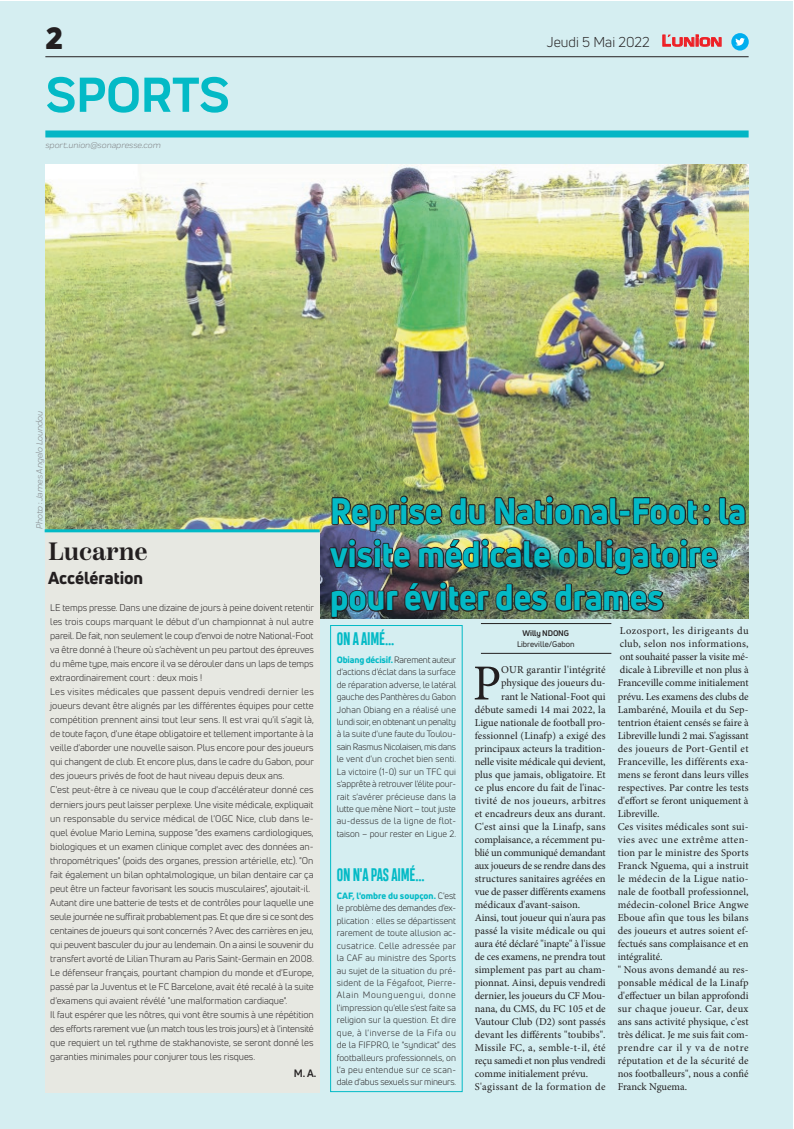
<style>
.page{position:relative;width:794px;height:1129px;background:#fff}
.page>*{position:absolute;margin:0;border:0;box-sizing:border-box;transform-origin:0 0}
.t1{font:700 51px "Praktika";color:#03bac6}
.t2{font:50.5px "Minion Pro";color:#231f20}
.t3{font:800 36px/43.2px "Uni Neue";color:#03bac6;scale:.92 1}
.t4{font:900 30px "Uni Neue";color:#231f20}
.t5{font:600 25px "Scotch Deck";color:#231f20}
.t6{font:700 17px "Heading Compressed Pro";letter-spacing:-.01em;color:#03bac6}
.t7{font:800 17px "Uni Neue";color:#231f20}
.t8{font:14px "Uni Neue";color:#231f20}
.t9{font:10.5px/13px "Minion Pro";color:#231f20}
.t10{font:10.5px "Minion Pro";letter-spacing:.03em;color:#231f20}
.t11{font:10.5px "Minion Pro";letter-spacing:-.025em;color:#231f20}
.t12{font:10.5px "Minion Pro";letter-spacing:.025em;color:#231f20}
.t13{font:10.5px "Minion Pro";letter-spacing:-.02em;color:#231f20}
.t14{font:10.5px "Minion Pro";letter-spacing:.035em;color:#231f20}
.t15{font:10.5px "Minion Pro";letter-spacing:.02em;color:#231f20}
.t16{font:700 10.5px "Uni Neue";color:#231f20}
.t17{font:9.5px/14px "Uni Neue";color:#231f20}
.t18{font:9px/12.4px "Uni Neue";color:#231f20;text-align:justify}
.t19{font:italic 9px "Praktika";color:#818386}
.t20{font:8px "Uni Neue";color:#231f20}
.t21{font:700 8px "Uni Neue";letter-spacing:-.02em;color:#231f20}
.s1{font-family:"Eurostile";font-weight:600;font-size:14.9px;color:#ee1d23}
.s2{font-family:"Eurostile";font-weight:600;font-size:11.4px;color:#ee1d23}
.s3{font-weight:800;color:#03bac6}
</style>
<div class="page">
<div style="left:0;top:1px;width:793px;height:1127px;background:#d5eef1"></div>
<hr style="left:45px;top:56px;width:703px;height:1px;background:#231f20">
<div style="left:45px;top:130px;width:703px;height:7px;background:#04b6c5"></div>
<svg style="left:662px;top:34px;width:60px;height:13px"></svg>
<div style="left:731px;top:33px;width:17px;height:18px;background:#00aeef;border-radius:50%"></div>
<svg style="left:735px;top:38px;width:10px;height:8px"></svg>
<img style="left:46px;top:164px;width:702px;height:454px">
<div style="left:45px;top:532px;width:274px;height:559px;background:#e7e8e2"></div>
<hr style="left:45px;top:529px;width:275px;height:3px;background:#03bac6">
<div style="left:330px;top:625px;width:133px;height:466px;border:1px solid #03bac6"></div>
<img style="left:328px;top:494px;width:419px;height:125px">
<hr style="left:481px;top:652px;width:130px;height:1px;background:#231f20">
<hr style="left:481px;top:623px;width:130px;height:1px;background:#231f20">
<h3 class="t4" style="left:45px;top:17px;width:19px">2</h3>
<h1 class="t1" style="left:46px;top:54px;width:185px">SPORTS</h1>
<p class="t19" style="left:45px;top:139px;width:117px">sport.union@sonapresse.com</p>
<h3 class="t8" style="left:547px;top:33px;width:177px">Jeudi 5 Mai 2022 <span class="s1">L</span><span class="s2">UNION</span></h3>
<p class="t19" style="left:33px;top:529px;width:120px;rotate:-90deg">Photo : James Angelo Loundou</p>
<h3 class="t5" style="left:48px;top:537px;width:101px">Lucarne</h3>
<h3 class="t7" style="left:48px;top:566px;width:97px">Accélération</h3>
<p class="t17" style="left:50px;top:600px;width:265px">LE temps presse. Dans une dizaine de jours à peine doivent retentir les trois coups marquant le début d'un championnat à nul autre pareil. De fait, non seulement le coup d'envoi de notre National-Foot va être donné à l'heure où s'achèvent un peu partout des épreuves du même type, mais encore il va se dérouler dans un laps de temps extraordinairement court : deux mois !<br>Les visites médicales que passent depuis vendredi dernier les joueurs devant être alignés par les différentes équipes pour cette compétition prennent ainsi tout leur sens. Il est vrai qu'il s'agit là, de toute façon, d'une étape obligatoire et tellement importante à la veille d'aborder une nouvelle saison. Plus encore pour des joueurs qui changent de club. Et encore plus, dans le cadre du Gabon, pour des joueurs privés de foot de haut niveau depuis deux ans.<br>C'est peut-être à ce niveau que le coup d'accélérateur donné ces derniers jours peut laisser perplexe. Une visite médicale, expliquait un responsable du service médical de l'OGC Nice, club dans le&shy;quel évolue Mario Lemina, suppose "des examens cardiologiques, biologiques et un examen clinique complet avec des données an&shy;thropométriques" (poids des organes, pression artérielle, etc). "On fait également un bilan ophtalmologique, un bilan dentaire car ça peut être un facteur favorisant les soucis musculaires", ajoutait-il.<br>Autant dire une batterie de tests et de contrôles pour laquelle une seule journée ne suffirait probablement pas. Et que dire si ce sont des centaines de joueurs qui sont concernés ? Avec des carrières en jeu, qui peuvent basculer du jour au lendemain. On a ainsi le souvenir du transfert avorté de Lilian Thuram au Paris Saint-Germain en 2008.<br>Le défenseur français, pourtant champion du monde et d'Europe, passé par la Juventus et le FC Barcelone, avait été recalé à la suite d'examens qui avaient révélé "une malformation cardiaque".<br>Il faut espérer que les nôtres, qui vont être soumis à une répétition des efforts rarement vue (un match tous les trois jours) et à l'intensité que requiert un tel rythme de stakhanoviste, se seront donné les garanties minimales pour conjurer tous les risques.</p>
<p class="t16" style="left:294px;top:1066px;width:24px">M. A.</p>
<h3 class="t3" style="left:330px;top:488px;width:454px">Reprise du National-Foot: la visite médicale obligatoire pour éviter des drames</h3>
<p class="t21" style="left:522px;top:628px;width:48px">Willy NDONG</p>
<p class="t20" style="left:517px;top:639px;width:59px">Libreville/Gabon</p>
<p class="t9" style="left:617px;top:624px;width:132px">Lozosport, les dirigeants du club, selon nos informations, ont souhaité passer la visite mé&shy;dicale à Libreville et non plus à<br>Franceville comme initialement prévu. Les examens des clubs de<br>Lambaréné, Mouila et du Sep&shy;tentrion étaient censés se faire à<br>Libreville lundi 2 mai. S'agissant des joueurs de Port-Gentil et<br>Franceville, les différents exa&shy;mens se feront dans leurs villes respectives. Par contre les tests d'effort se feront uniquement à<br>Libreville.<br>Ces visites médicales sont sui&shy;vies avec une extrême atten&shy;tion par le ministre des Sports<br>Franck Nguema, qui a instruit le médecin de la Ligue natio&shy;nale de football professionnel, médecin-colonel Brice Angwe<br>Eboue afin que tous les bilans des joueurs et autres soient ef&shy;fectués sans complaisance et en intégralité.<br>" Nous avons demandé au res&shy;ponsable médical de la Linafp d'effectuer un bilan approfondi sur chaque joueur. Car, deux ans sans activité physique, c'est très délicat. Je me suis fait com&shy;prendre car il y va de notre réputation et de la sécurité de nos footballeurs", nous a confié<br>Franck Nguema.</p>
<h3 class="t6" style="left:337px;top:628px;width:59px">ON A AIMÉ...</h3>
<p class="t18" style="left:337px;top:653px;width:121px"><span class="s3">Obiang décisif.</span> Rarement auteur d'actions d'éclat dans la surface de réparation adverse, le latéral gauche des Panthères du Gabon Johan Obiang en a réalisé une lundi soir, en obtenant un penalty à la suite d'une faute du Toulou&shy;sain Rasmus Nicolaisen, mis dans le vent d'un crochet bien senti.<br>La victoire (1-0) sur un TFC qui s'apprête à retrouver l'élite pour&shy;rait s'avérer précieuse dans la lutte que mène Niort – tout juste au-dessus de la ligne de flot&shy;taison – pour rester en Ligue 2.</p>
<h3 class="t6" style="left:337px;top:864px;width:89px">ON N'A PAS AIMÉ...</h3>
<p class="t18" style="left:337px;top:889px;width:121px"><span class="s3">CAF, l'ombre du soupçon.</span> C'est le problème des demandes d'ex&shy;plication : elles se départissent rarement de toute allusion ac&shy;cusatrice. Celle adressée par la CAF au ministre des Sports au sujet de la situation du pré&shy;sident de la Fégafoot, Pierre-Alain Mounguengui, donne l'impression qu'elle s'est faite sa religion sur la question. Et dire que, à l'inverse de la Fifa ou de la FIFPRO, le "syndicat" des footballeurs professionnels, on l'a peu entendue sur ce scan&shy;dale d'abus sexuels sur mineurs.</p>
<h2 class="t2" style="left:473px;top:649px;width:30px">P</h2>
<p class="t15" style="left:501px;top:663px;width:106px">OUR garantir l'intégrité</p>
<p class="t9" style="left:501px;top:676px;width:106px">physique des joueurs du-</p>
<p class="t9" style="left:501px;top:689px;width:106px">rant le National-Foot qui</p>
<p class="t9" style="left:475px;top:702px;width:132px">débute samedi 14 mai 2022, la</p>
<p class="t9" style="left:475px;top:715px;width:132px">Ligue nationale de football pro-</p>
<p class="t9" style="left:475px;top:728px;width:132px">fessionnel (Linafp) a exigé des</p>
<p class="t9" style="left:475px;top:741px;width:132px">principaux acteurs la tradition-</p>
<p class="t9" style="left:475px;top:754px;width:132px">nelle visite médicale qui devient,</p>
<p class="t9" style="left:475px;top:767px;width:132px">plus que jamais, obligatoire. Et</p>
<p class="t9" style="left:475px;top:780px;width:132px">ce plus encore du fait de l'inac-</p>
<p class="t10" style="left:475px;top:793px;width:132px">tivité de nos joueurs, arbitres</p>
<p class="t9" style="left:475px;top:806px;width:132px">et encadreurs deux ans durant.</p>
<p class="t12" style="left:475px;top:819px;width:132px">C'est ainsi que la Linafp, sans</p>
<p class="t9" style="left:475px;top:832px;width:132px">complaisance, a récemment pu-</p>
<p class="t13" style="left:475px;top:845px;width:132px">blié un communiqué demandant</p>
<p class="t11" style="left:475px;top:858px;width:132px">aux joueurs de se rendre dans des</p>
<p class="t9" style="left:475px;top:871px;width:132px">structures sanitaires agréées en</p>
<p class="t9" style="left:475px;top:884px;width:132px">vue de passer différents examens</p>
<p class="t9" style="left:475px;top:897px;width:107px">médicaux d'avant-saison.</p>
<p class="t9" style="left:475px;top:910px;width:132px">Ainsi, tout joueur qui n'aura pas</p>
<p class="t9" style="left:475px;top:923px;width:132px">passé la visite médicale ou qui</p>
<p class="t9" style="left:475px;top:936px;width:132px">aura été déclaré "inapte" à l'issue</p>
<p class="t9" style="left:475px;top:949px;width:132px">de ces examens, ne prendra tout</p>
<p class="t9" style="left:475px;top:962px;width:132px">simplement pas part au cham-</p>
<p class="t9" style="left:475px;top:975px;width:132px">pionnat. Ainsi, depuis vendredi</p>
<p class="t9" style="left:475px;top:988px;width:132px">dernier, les joueurs du CF Mou-</p>
<p class="t9" style="left:475px;top:1001px;width:132px">nana, du CMS, du FC 105 et de</p>
<p class="t9" style="left:475px;top:1014px;width:132px">Vautour Club (D2) sont passés</p>
<p class="t9" style="left:475px;top:1027px;width:132px">devant les différents "toubibs".</p>
<p class="t10" style="left:475px;top:1040px;width:132px">Missile FC, a, semble-t-il, été</p>
<p class="t11" style="left:475px;top:1053px;width:132px">reçu samedi et non plus vendredi</p>
<p class="t9" style="left:475px;top:1066px;width:115px">comme initialement prévu.</p>
<p class="t14" style="left:475px;top:1079px;width:132px">S'agissant de la formation de</p>
</div>
